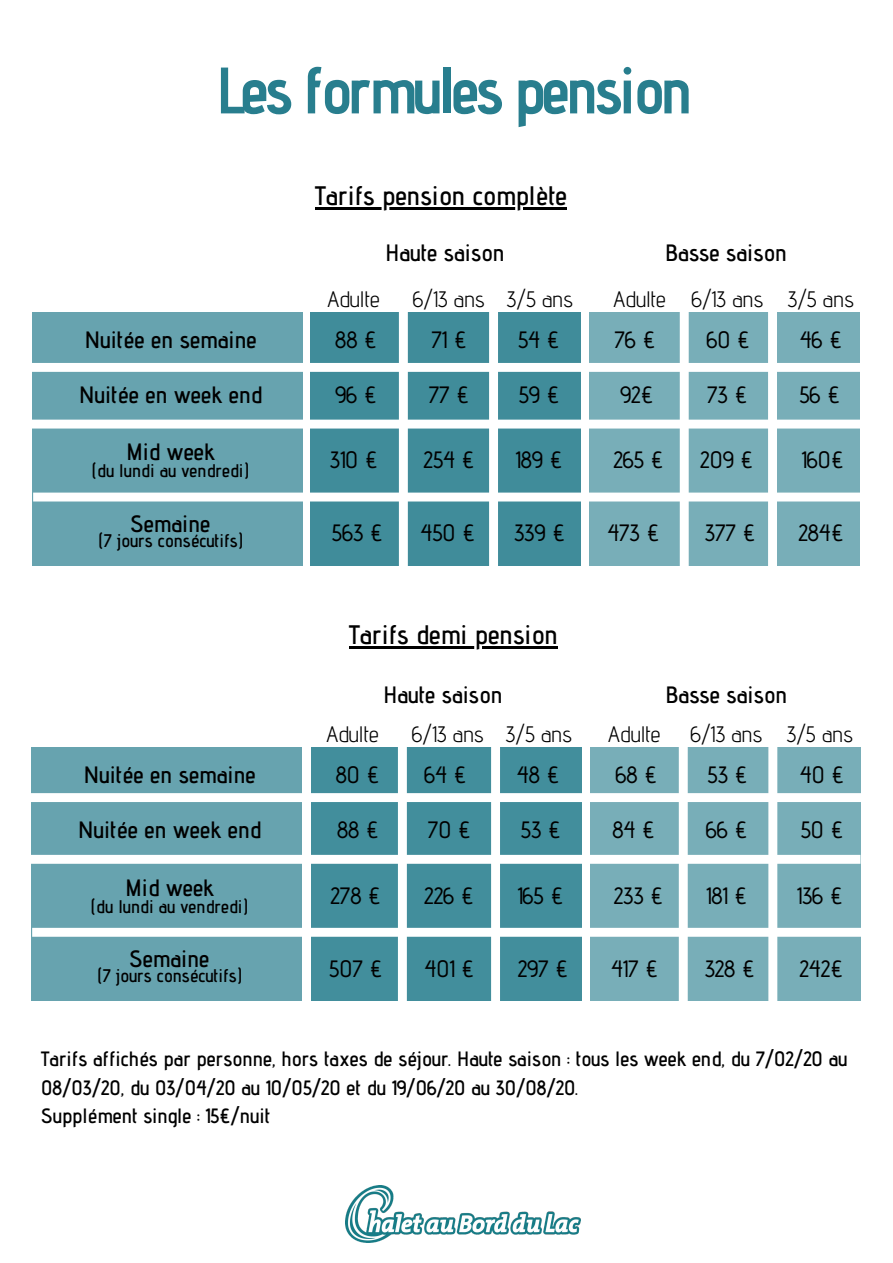
<style>
.page{position:relative;width:893px;height:1263px;background:#fff}
.page>*{position:absolute;margin:0;border:0;box-sizing:border-box;transform-origin:0 0}
.t1{font:700 65.47px "Advent Pro";letter-spacing:-.065em;color:#287e8e}
.t2{font:600 26.78px "Advent Pro";color:#000}
.t3{font:500 23.62px "Advent Pro";color:#000}
.t4{font:600 23.62px "Advent Pro";color:#000}
.t5{font:22.42px "Advent Pro";color:#000}
.t6{font:600 20.7px/28.6px "Advent Pro";color:#000}
.t7{font:600 18.3px "Advent Pro";color:#000}
</style>
<div class="page">
<img style="left:345px;top:1185px;width:235px;height:57px">
<hr style="left:315px;top:207px;width:252px;height:2px;background:#000">
<svg style="left:32px;top:312px;width:828px;height:254px"></svg>
<svg style="left:31px;top:747px;width:830px;height:254px;background:#79aeb9"></svg>
<hr style="left:349px;top:646px;width:209px;height:2px;background:#000">
<h1 class="t1" style="left:216px;top:50px;width:479px">Les formules pension</h1>
<p class="t2" style="left:315px;top:179px;width:253px">Tarifs pension complète</p>
<p class="t4" style="left:385px;top:238px;width:120px">Haute saison</p>
<p class="t4" style="left:665px;top:238px;width:123px">Basse saison</p>
<p class="t5" style="left:327px;top:285px;width:54px">Adulte</p>
<p class="t5" style="left:413px;top:285px;width:162px">6/13 ans 3/5 ans</p>
<p class="t5" style="left:613px;top:285px;width:242px">Adulte 6/13 ans 3/5 ans</p>
<p class="t3" style="left:431px;top:325px;width:36px">71 €</p>
<p class="t3" style="left:518px;top:325px;width:43px">54 €</p>
<p class="t3" style="left:429px;top:380px;width:41px">77 €</p>
<p class="t3" style="left:519px;top:380px;width:42px">59 €</p>
<p class="t3" style="left:706px;top:325px;width:45px">60 €</p>
<p class="t3" style="left:800px;top:325px;width:43px">46 €</p>
<p class="t3" style="left:707px;top:380px;width:41px">73 €</p>
<p class="t3" style="left:799px;top:380px;width:42px">56 €</p>
<p class="t4" style="left:85px;top:325px;width:173px">Nuitée en semaine</p>
<p class="t3" style="left:335px;top:325px;width:43px">88 €</p>
<p class="t3" style="left:335px;top:380px;width:43px">96 €</p>
<p class="t3" style="left:614px;top:325px;width:42px">76 €</p>
<p class="t3" style="left:620px;top:380px;width:34px">92€</p>
<p class="t4" style="left:79px;top:380px;width:185px">Nuitée en week end</p>
<p class="t4" style="left:126px;top:437px;width:90px">Mid week</p>
<p class="t7" style="left:91px;top:460px;width:159px">(du lundi au vendredi)</p>
<p class="t4" style="left:130px;top:509px;width:81px">Semaine</p>
<p class="t7" style="left:98px;top:529px;width:147px">(7 jours consécutifs)</p>
<p class="t3" style="left:330px;top:446px;width:49px">310 €</p>
<p class="t3" style="left:700px;top:446px;width:54px">209 €</p>
<p class="t3" style="left:801px;top:446px;width:43px">160€</p>
<p class="t3" style="left:423px;top:446px;width:52px">254 €</p>
<p class="t3" style="left:515px;top:446px;width:48px">189 €</p>
<p class="t3" style="left:613px;top:446px;width:51px">265 €</p>
<p class="t3" style="left:332px;top:519px;width:52px">563 €</p>
<p class="t3" style="left:420px;top:519px;width:56px">450 €</p>
<p class="t3" style="left:514px;top:519px;width:52px">339 €</p>
<p class="t3" style="left:607px;top:519px;width:53px">473 €</p>
<p class="t3" style="left:705px;top:519px;width:52px">377 €</p>
<p class="t3" style="left:798px;top:519px;width:46px">284€</p>
<p class="t2" style="left:349px;top:618px;width:210px">Tarifs demi pension</p>
<p class="t4" style="left:383px;top:680px;width:120px">Haute saison</p>
<p class="t4" style="left:665px;top:680px;width:123px">Basse saison</p>
<p class="t5" style="left:326px;top:720px;width:54px">Adulte</p>
<p class="t5" style="left:412px;top:720px;width:162px">6/13 ans 3/5 ans</p>
<p class="t5" style="left:608px;top:720px;width:54px">Adulte</p>
<p class="t5" style="left:690px;top:720px;width:164px">6/13 ans 3/5 ans</p>
<p class="t4" style="left:84px;top:760px;width:173px">Nuitée en semaine</p>
<p class="t3" style="left:336px;top:760px;width:45px">80 €</p>
<p class="t3" style="left:337px;top:815px;width:43px">88 €</p>
<p class="t3" style="left:800px;top:760px;width:45px">40 €</p>
<p class="t3" style="left:800px;top:815px;width:44px">50 €</p>
<p class="t3" style="left:424px;top:760px;width:43px">64 €</p>
<p class="t3" style="left:517px;top:760px;width:43px">48 €</p>
<p class="t3" style="left:428px;top:815px;width:44px">70 €</p>
<p class="t3" style="left:521px;top:815px;width:41px">53 €</p>
<p class="t3" style="left:615px;top:760px;width:43px">68 €</p>
<p class="t3" style="left:612px;top:815px;width:43px">84 €</p>
<p class="t3" style="left:707px;top:760px;width:41px">53 €</p>
<p class="t3" style="left:706px;top:815px;width:43px">66 €</p>
<p class="t4" style="left:78px;top:815px;width:185px">Nuitée en week end</p>
<p class="t4" style="left:125px;top:873px;width:90px">Mid week</p>
<p class="t7" style="left:90px;top:895px;width:159px">(du lundi au vendredi)</p>
<p class="t4" style="left:129px;top:944px;width:81px">Semaine</p>
<p class="t7" style="left:97px;top:965px;width:147px">(7 jours consécutifs)</p>
<p class="t3" style="left:330px;top:881px;width:52px">278 €</p>
<p class="t3" style="left:424px;top:881px;width:50px">226 €</p>
<p class="t3" style="left:517px;top:881px;width:47px">165 €</p>
<p class="t3" style="left:706px;top:881px;width:42px">181 €</p>
<p class="t3" style="left:797px;top:881px;width:47px">136 €</p>
<p class="t3" style="left:614px;top:881px;width:50px">233 €</p>
<p class="t3" style="left:329px;top:954px;width:54px">507 €</p>
<p class="t3" style="left:424px;top:954px;width:51px">401 €</p>
<p class="t3" style="left:518px;top:954px;width:51px">297 €</p>
<p class="t3" style="left:611px;top:954px;width:48px">417 €</p>
<p class="t3" style="left:704px;top:954px;width:51px">328 €</p>
<p class="t3" style="left:799px;top:954px;width:45px">242€</p>
<p class="t6" style="left:41px;top:1044px;width:808px">Tarifs affichés par personne, hors taxes de séjour. Haute saison : tous les week end, du 7/02/20 au<br>08/03/20, du 03/04/20 au 10/05/20 et du 19/06/20 au 30/08/20.<br>Supplément single : 15€/nuit</p>
</div>
